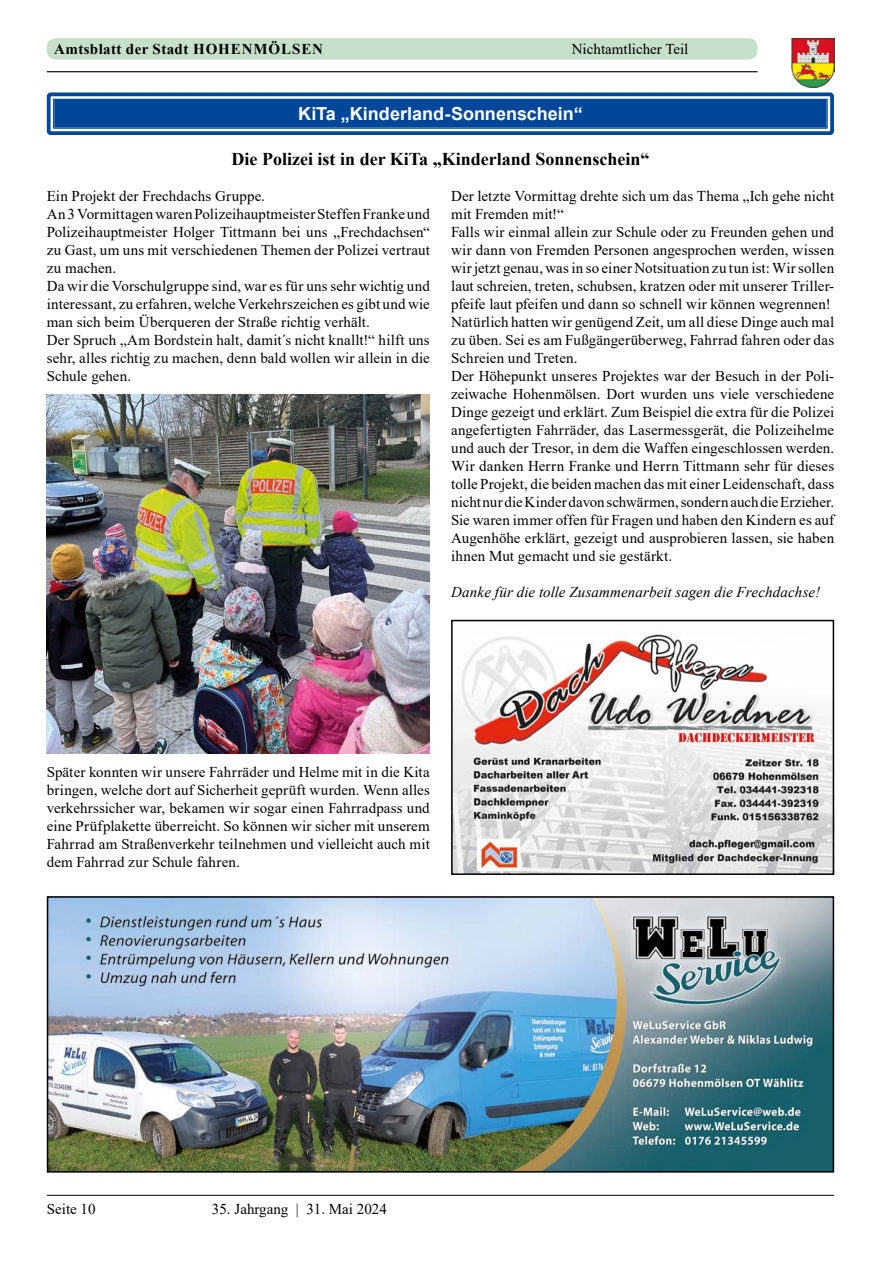
<style>
.page{position:relative;width:881px;height:1263px;background:#fff}
.page>*{position:absolute;margin:0;border:0;box-sizing:border-box;transform-origin:0 0}
.t1{font:700 18px "Times New Roman";color:#000}
.t2{font:700 18px "Arial";color:#fff}
.t3{font:15px/18px "Times New Roman";letter-spacing:.005em;color:#000}
.t4{font:italic 15px "Times New Roman";letter-spacing:.005em;color:#000}
.t5{font:700 15px "Times New Roman";letter-spacing:.025em;color:#000}
</style>
<div class="page">
<div style="left:47px;top:38px;width:710px;height:22px;background:#c7e0c9;border-radius:9px"></div>
<img style="left:791px;top:38px;width:42px;height:50px">
<hr style="left:47px;top:1195px;width:786px;height:1px;background:#000">
<hr style="left:47px;top:71px;width:710px;height:1px;background:#000">
<div style="left:47px;top:92px;width:786px;height:43px;background:#004799;border:8px solid #fff"></div>
<div style="left:47px;top:92px;width:786px;height:43px;border:4px solid #004799;border-radius:2px"></div>
<div style="left:53px;top:99px;width:774px;height:30px;border:1px solid #004799"></div>
<img style="left:50px;top:899px;width:780px;height:270px">
<div style="left:47px;top:896px;width:786px;height:276px;border:2px solid #000"></div>
<img style="left:47px;top:394px;width:382px;height:359px">
<img style="left:454px;top:634px;width:376px;height:238px">
<div style="left:451px;top:620px;width:382px;height:255px;border:2px solid #000"></div>
<p class="t5" style="left:54px;top:38px;width:270px">Amtsblatt der Stadt Hohenmöls en</p>
<p class="t3" style="left:571px;top:40px;width:118px">Nichtamtlicher Teil</p>
<p class="t2" style="left:298px;top:101px;width:286px">KiTa „Kinderland-Sonnenschein“</p>
<p class="t1" style="left:231px;top:145px;width:419px">Die Polizei ist in der KiTa „Kinderland Sonnenschein“</p>
<p class="t3" style="left:47px;top:186px;width:384px">Ein Projekt der Frechdachs Gruppe.<br>An 3 Vormittagen waren Polizeihauptmeister Steffen Franke und Polizeihauptmeister Holger Tittmann bei uns „Frechdachsen“ zu Gast, um uns mit verschiedenen Themen der Polizei vertraut zu machen.<br>Da wir die Vorschulgruppe sind, war es für uns sehr wichtig und interessant, zu erfahren, welche Verkehrszeichen es gibt und wie man sich beim Überqueren der Straße richtig verhält.<br>Der Spruch „Am Bordstein halt, damit´s nicht knallt!“ hilft uns sehr, alles richtig zu machen, denn bald wollen wir allein in die Schule gehen.</p>
<p class="t3" style="left:451px;top:186px;width:384px">Der letzte Vormittag drehte sich um das Thema „Ich gehe nicht mit Fremden mit!“<br>Falls wir einmal allein zur Schule oder zu Freunden gehen und wir dann von Fremden Personen angesprochen werden, wissen wir jetzt genau, was in so einer Notsituation zu tun ist: Wir sollen laut schreien, treten, schubsen, kratzen oder mit unserer Triller&shy;pfeife laut pfeifen und dann so schnell wir können wegrennen!<br>Natürlich hatten wir genügend Zeit, um all diese Dinge auch mal zu üben. Sei es am Fußgängerüberweg, Fahrrad fahren oder das Schreien und Treten.<br>Der Höhepunkt unseres Projektes war der Besuch in der Poli&shy;zeiwache Hohenmölsen. Dort wurden uns viele verschiedene Dinge gezeigt und erklärt. Zum Beispiel die extra für die Polizei angefertigten Fahrräder, das Lasermessgerät, die Polizeihelme und auch der Tresor, in dem die Waffen eingeschlossen werden.<br>Wir danken Herrn Franke und Herrn Tittmann sehr für dieses tolle Projekt, die beiden machen das mit einer Leidenschaft, dass nicht nur die Kinder davon schwärmen, sondern auch die Erzieher.<br>Sie waren immer offen für Fragen und haben den Kindern es auf Augenhöhe erklärt, gezeigt und ausprobieren lassen, sie haben ihnen Mut gemacht und sie gestärkt.</p>
<p class="t4" style="left:451px;top:581px;width:370px">Danke für die tolle Zusammenarbeit sagen die Frechdachse!</p>
<p class="t3" style="left:47px;top:762px;width:384px;text-align:justify">Später konnten wir unsere Fahrräder und Helme mit in die Kita bringen, welche dort auf Sicherheit geprüft wurden. Wenn alles verkehrssicher war, bekamen wir sogar einen Fahrradpass und eine Prüfplakette überreicht. So können wir sicher mit unserem Fahrrad am Straßenverkehr teilnehmen und vielleicht auch mit dem Fahrrad zur Schule fahren.</p>
<p class="t3" style="left:47px;top:1199px;width:50px">Seite 10</p>
<p class="t3" style="left:212px;top:1199px;width:176px">35. Jahrgang | 31. Mai 2024</p>
</div>
